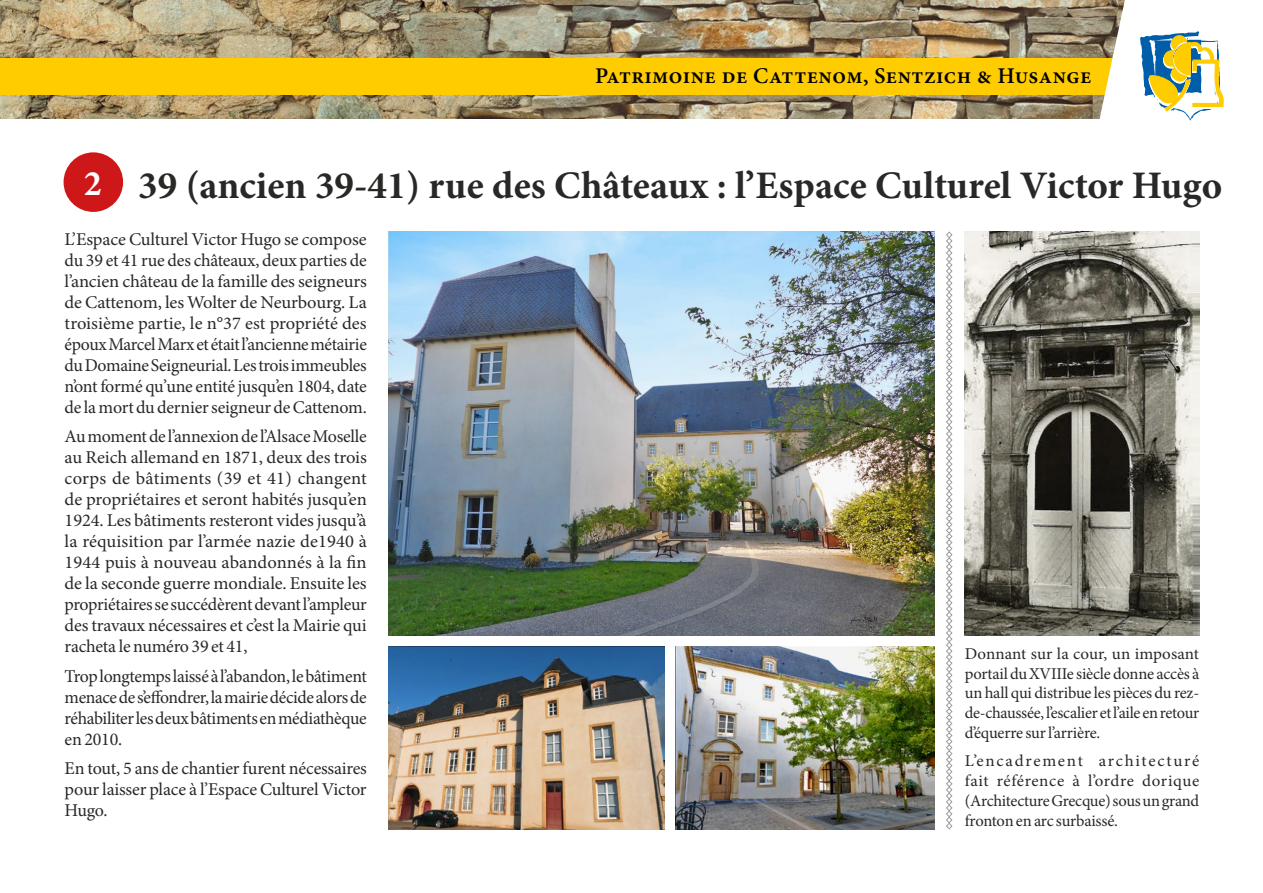
<style>
.page{position:relative;width:1263px;height:893px;background:#fff}
.page>*{position:absolute;margin:0;border:0;box-sizing:border-box;transform-origin:0 0}
.t1{font:700 39px "Minion Pro";color:#282827}
.t2{font:700 36px "Minion Pro";color:#fff}
.t3{font:600 22.5px "Minion Pro";letter-spacing:.02em;color:#000}
.t4{font:18px/21px "Minion Pro";letter-spacing:-.015em;color:#282827;text-align:justify}
.t5{font:16.5px/19.8px "Minion Pro";letter-spacing:-.015em;color:#282827;text-align:justify}
</style>
<div class="page">
<img style="left:0;top:0;width:1093px;height:118px">
<div style="left:0;top:58px;width:1122px;height:37px;background:#fc0"></div>
<svg style="left:1093px;top:0;width:131px;height:121px"></svg>
<div style="left:64px;top:152px;width:59px;height:60px;background:#cd1719;border-radius:50%"></div>
<svg style="left:946px;top:231px;width:6px;height:599px"></svg>
<img style="left:388px;top:232px;width:546px;height:403px">
<img style="left:675px;top:647px;width:259px;height:182px">
<img style="left:965px;top:232px;width:234px;height:403px">
<img style="left:388px;top:647px;width:276px;height:182px">
<p class="t3" style="left:595px;top:60px;width:498px">Patrimoine de Cattenom, Sentzich &amp; Husange</p>
<h1 class="t1" style="left:138px;top:158px;width:1085px">39 (ancien 39-41) rue des Châteaux : l’Espace Culturel Victor Hugo</h1>
<p class="t4" style="left:65px;top:229px;width:304px">L’Espace Culturel Victor Hugo se compose du 39 et 41 rue des châteaux, deux parties de l’ancien château de la famille des seigneurs de Cattenom, les Wolter de Neurbourg. La troisième partie, le n°37 est propriété des époux Marcel Marx et était l’ancienne métairie du Domaine Seigneurial. Les trois immeubles n’ont formé qu’une entité jusqu’en 1804, date de la mort du dernier seigneur de Cattenom.</p>
<p class="t4" style="left:65px;top:426px;width:304px">Au moment de l’annexion de l’Alsace Moselle au Reich allemand en 1871, deux des trois corps de bâtiments (39 et 41) changent de propriétaires et seront habités jusqu’en 1924. Les bâtiments resteront vides jusqu’à la réquisition par l’armée nazie de1940 à 1944 puis à nouveau abandonnés à la fin de la seconde guerre mondiale. Ensuite les propriétaires se succédèrent devant l’ampleur des travaux nécessaires et c’est la Mairie qui racheta le numéro 39 et 41,</p>
<p class="t4" style="left:65px;top:666px;width:304px">Trop longtemps laissé à l’abandon, le bâtiment menace de s’effondrer, la mairie décide alors de réhabiliter les deux bâtiments en médiathèque en 2010.</p>
<p class="t4" style="left:65px;top:758px;width:304px">En tout, 5 ans de chantier furent nécessaires pour laisser place à l’Espace Culturel Victor Hugo.</p>
<h2 class="t2" style="left:84px;top:158px;width:19px">2</h2>
<p class="t5" style="left:965px;top:644px;width:236px">Donnant sur la cour, un imposant portail du XVIIIe siècle donne accès à un hall qui distribue les pièces du rez&shy;de-chaussée, l’escalier et l’aile en retour d’équerre sur l’arrière.</p>
<p class="t5" style="left:965px;top:751px;width:236px">L’encadrement architecturé fait référence à l’ordre dorique (Architecture Grecque) sous un grand fronton en arc surbaissé.</p>
</div>
